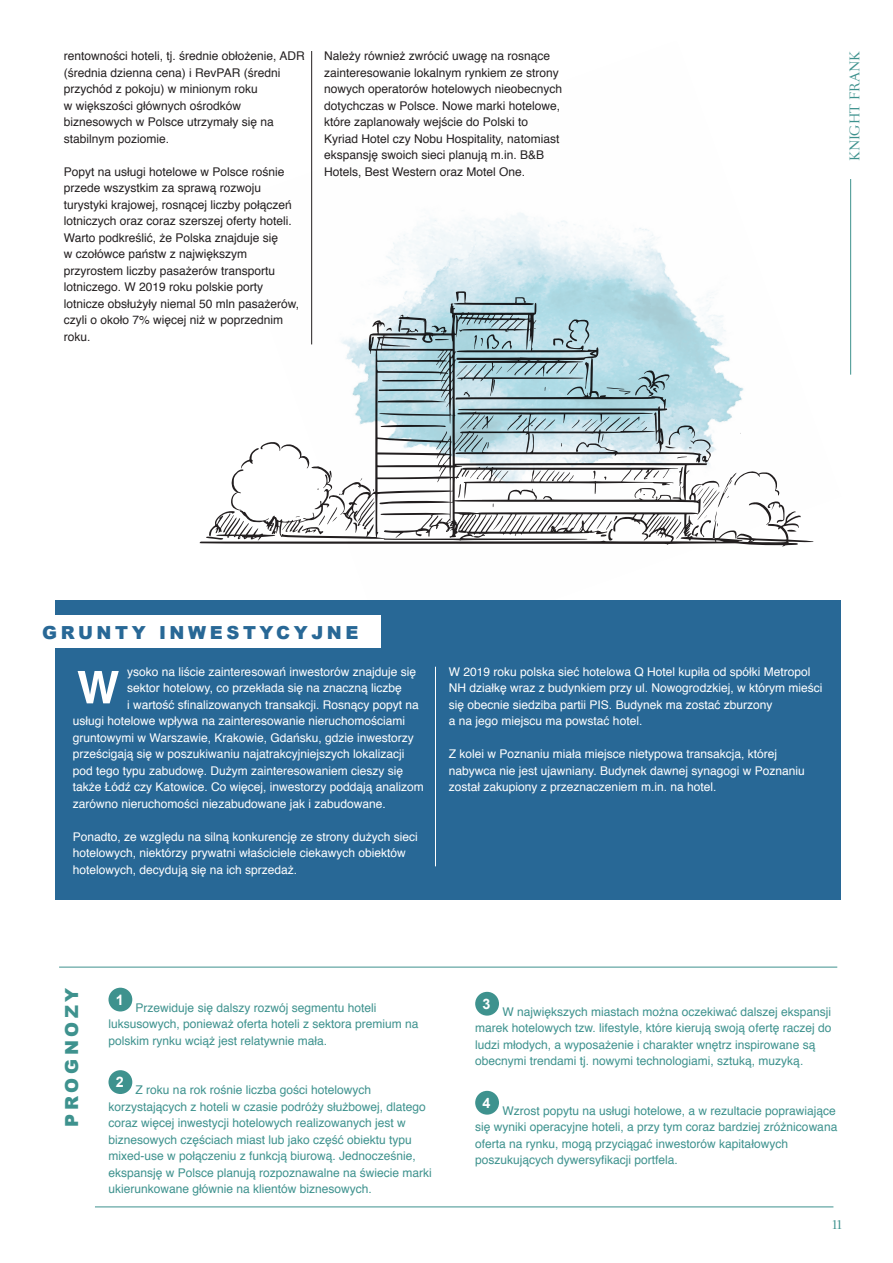
<style>
.page{position:relative;width:893px;height:1263px;background:#fff}
.page>*{position:absolute;margin:0;border:0;box-sizing:border-box;transform-origin:0 0}
.t1{font:900 18px "Arial";letter-spacing:.2em;color:#286896}
.t2{font:900 18px "Arial";letter-spacing:.2em;color:#3e928e}
.t3{font:700 14.4px "Arial";color:#fff}
.t4{font:12px/16.5px "Helvetica";color:#fff}
.t5{font:12px/16.5px "Helvetica";color:#3e928e}
.t6{font:12px/16.5px "Helvetica";color:#231f20}
.t7{font:12px "Romain BP Headline";color:#3e928e}
</style>
<div class="page">
<img style="left:222px;top:51px;width:592px;height:496px">
<hr style="left:59px;top:967px;width:778px;height:1px;background:#3e928e">
<hr style="left:95px;top:1206px;width:738px;height:1px;background:#3e928e">
<hr style="left:850px;top:179px;width:1px;height:196px;background:#3e928e">
<div style="left:475px;top:992px;width:24px;height:24px;background:#3e928e;border-radius:50%"></div>
<div style="left:475px;top:1091px;width:24px;height:24px;background:#3e928e;border-radius:50%"></div>
<div style="left:108px;top:988px;width:24px;height:23px;background:#3e928e;border-radius:50%"></div>
<div style="left:108px;top:1070px;width:24px;height:24px;background:#3e928e;border-radius:50%"></div>
<div style="left:56px;top:600px;width:785px;height:299px;background:#286896"></div>
<div style="left:16px;top:615px;width:365px;height:33px;background:#fff"></div>
<svg style="left:78px;top:671px;width:41px;height:32px"></svg>
<hr style="left:311px;top:51px;width:1px;height:293px;background:#231f20">
<hr style="left:435px;top:667px;width:1px;height:199px;background:#fff">
<p class="t6" style="left:64px;top:48px;width:242px">rentowności hoteli, tj. średnie obłożenie, ADR (średnia dzienna cena) i RevPAR (średni przychód z pokoju) w minionym roku<br>w większości głównych ośrodków biznesowych w Polsce utrzymały się na stabilnym poziomie.</p>
<p class="t6" style="left:64px;top:163px;width:237px">Popyt na usługi hotelowe w Polsce rośnie przede wszystkim za sprawą rozwoju turystyki krajowej, rosnącej liczby połączeń lotniczych oraz coraz szerszej oferty hoteli.<br>Warto podkreślić, że Polska znajduje się<br>w czołówce państw z największym przyrostem liczby pasażerów transportu lotniczego. W 2019 roku polskie porty lotnicze obsłużyły niemal 50 mln pasażerów, czyli o około 7% więcej niż w poprzednim roku.</p>
<p class="t6" style="left:324px;top:48px;width:240px">Należy również zwrócić uwagę na rosnące zainteresowanie lokalnym rynkiem ze strony nowych operatorów hotelowych nieobecnych dotychczas w Polsce. Nowe marki hotelowe, które zaplanowały wejście do Polski to Kyriad Hotel czy Nobu Hospitality, natomiast ekspansję swoich sieci planują m.in. B&amp;B Hotels, Best Western oraz Motel One.</p>
<p class="t7" style="left:848px;top:161px;width:112px;rotate:-90deg">KNIGHT FRANK</p>
<p class="t1" style="left:42px;top:619px;width:318px">GRUNTY INWESTYCYJNE</p>
<p class="t4" style="left:127px;top:664px;width:290px">ysoko na liście zainteresowań inwestorów znajduje się</p>
<p class="t4" style="left:127px;top:680px;width:276px">sektor hotelowy, co przekłada się na znaczną liczbę</p>
<p class="t4" style="left:127px;top:697px;width:293px">i wartość sfinalizowanych transakcji. Rosnący popyt na</p>
<p class="t4" style="left:73px;top:713px;width:334px">usługi hotelowe wpływa na zainteresowanie nieruchomościami</p>
<p class="t4" style="left:73px;top:730px;width:342px">gruntowymi w Warszawie, Krakowie, Gdańsku, gdzie inwestorzy</p>
<p class="t4" style="left:73px;top:746px;width:333px">prześcigają się w poszukiwaniu najatrakcyjniejszych lokalizacji</p>
<p class="t4" style="left:73px;top:763px;width:332px">pod tego typu zabudowę. Dużym zainteresowaniem cieszy się</p>
<p class="t4" style="left:73px;top:779px;width:352px">także Łódź czy Katowice. Co więcej, inwestorzy poddają analizom</p>
<p class="t4" style="left:73px;top:796px;width:314px">zarówno nieruchomości niezabudowane jak i zabudowane.</p>
<p class="t4" style="left:73px;top:829px;width:346px">Ponadto, ze względu na silną konkurencję ze strony dużych sieci hotelowych, niektórzy prywatni właściciele ciekawych obiektów hotelowych, decydują się na ich sprzedaż.</p>
<p class="t4" style="left:449px;top:664px;width:375px">W 2019 roku polska sieć hotelowa Q Hotel kupiła od spółki Metropol NH działkę wraz z budynkiem przy ul. Nowogrodzkiej, w którym mieści się obecnie siedziba partii PIS. Budynek ma zostać zburzony<br>a na jego miejscu ma powstać hotel.</p>
<p class="t4" style="left:449px;top:746px;width:357px">Z kolei w Poznaniu miała miejsce nietypowa transakcja, której nabywca nie jest ujawniany. Budynek dawnej synagogi w Poznaniu został zakupiony z przeznaczeniem m.in. na hotel.</p>
<p class="t2" style="left:59px;top:1126px;width:140px;rotate:-90deg">PROGNOZY</p>
<p class="t3" style="left:116px;top:990px;width:10px">1</p>
<p class="t5" style="left:108px;top:999px;width:312px;text-indent:27px">Przewiduje się dalszy rozwój segmentu hoteli luksusowych, ponieważ oferta hoteli z sektora premium na polskim rynku wciąż jest relatywnie mała.</p>
<p class="t3" style="left:116px;top:1073px;width:10px">2</p>
<p class="t5" style="left:108px;top:1082px;width:325px;text-indent:27px">Z roku na rok rośnie liczba gości hotelowych korzystających z hoteli w czasie podróży służbowej, dlatego coraz więcej inwestycji hotelowych realizowanych jest w biznesowych częściach miast lub jako część obiektu typu mixed-use w połączeniu z funkcją biurową. Jednocześnie, ekspansję w Polsce planują rozpoznawalne na świecie marki ukierunkowane głównie na klientów biznesowych.</p>
<p class="t3" style="left:482px;top:994px;width:10px">3</p>
<p class="t5" style="left:475px;top:1003px;width:358px;text-indent:27px">W największych miastach można oczekiwać dalszej ekspansji marek hotelowych tzw. lifestyle, które kierują swoją ofertę raczej do ludzi młodych, a wyposażenie i charakter wnętrz inspirowane są obecnymi trendami tj. nowymi technologiami, sztuką, muzyką.</p>
<p class="t3" style="left:482px;top:1093px;width:10px">4</p>
<p class="t5" style="left:475px;top:1102px;width:364px;text-indent:27px">Wzrost popytu na usługi hotelowe, a w rezultacie poprawiające się wyniki operacyjne hoteli, a przy tym coraz bardziej zróżnicowana oferta na rynku, mogą przyciągać inwestorów kapitałowych poszukujących dywersyfikacji portfela.</p>
<p class="t7" style="left:832px;top:1218px;width:11px">11</p>
</div>
